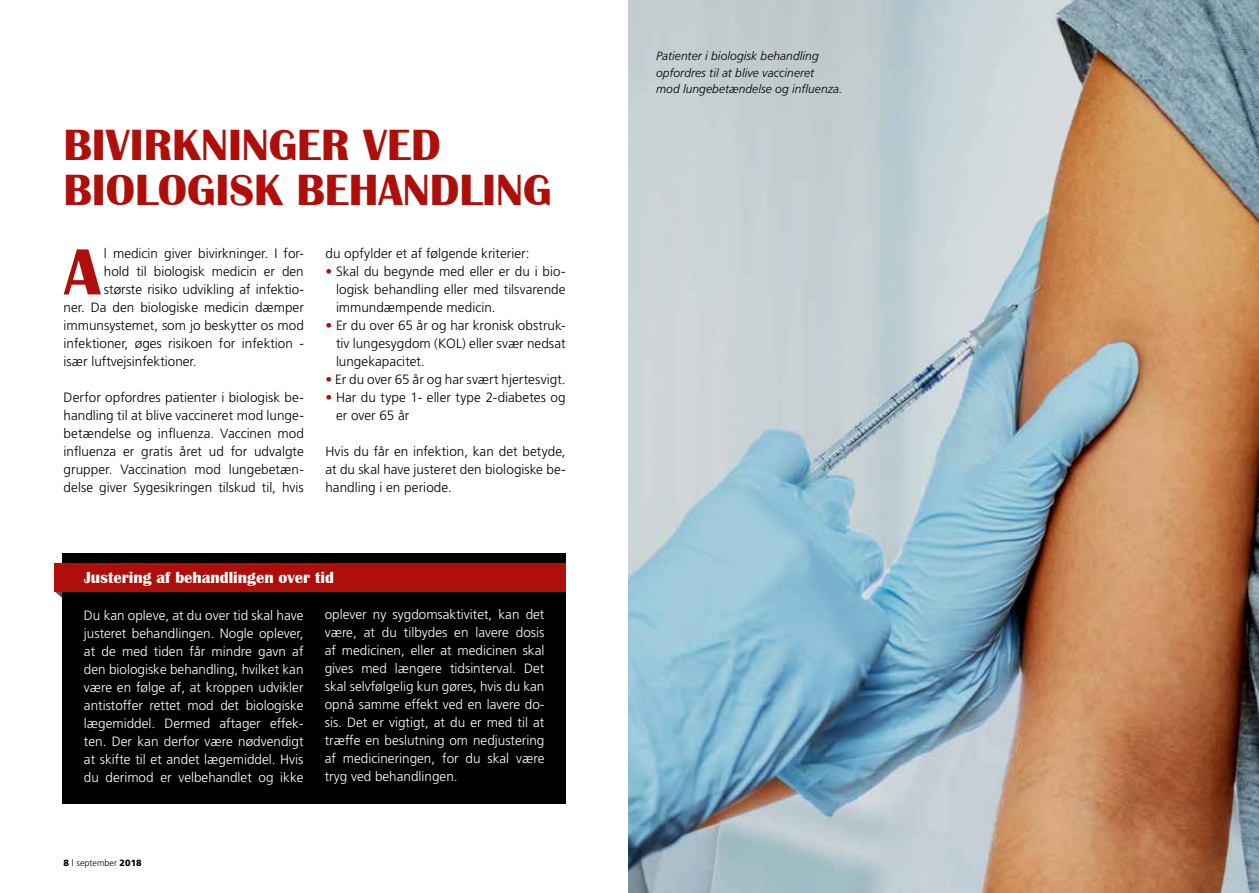
<style>
.page{position:relative;width:1259px;height:893px;background:#fff}
.page>*{position:absolute;margin:0;border:0;box-sizing:border-box;transform-origin:0 0}
.t1{font:700 67.5px "Britannic";color:#ae0f0a}
.t2{font:700 45px/45px "Britannic";color:#ae0f0a}
.t3{font:700 16.5px "Britannic";color:#fff}
.t4{font:300 13.5px/18px "Frutiger";color:#000;text-align:justify}
.t5{font:300 13.5px/18px "Frutiger";color:#fff;text-align:justify}
.t6{font:italic 300 12px/16.5px "Frutiger";letter-spacing:.005em;color:#000}
.t7{font:300 9px "Frutiger";color:#000}
.s1{color:#ae0f0a}
.s2{font-weight:900}
</style>
<div class="page">
<img style="left:628px;top:0;width:631px;height:893px">
<svg style="left:54px;top:591px;width:9px;height:8px"></svg>
<div style="left:63px;top:554px;width:503px;height:250px;background:#000"></div>
<div style="left:54px;top:563px;width:512px;height:28px;background:#ae0f0a"></div>
<h2 class="t2" style="left:64px;top:123px;width:489px">BIVIRKNINGER VED<br>BIOLOGISK BEHANDLING</h2>
<h1 class="t1" style="left:64px;top:234px;width:38px">A</h1>
<p class="t4" style="left:104px;top:245px;width:201px">l medicin giver bivirkninger. I for-</p>
<p class="t4" style="left:104px;top:263px;width:201px">hold til biologisk medicin er den</p>
<p class="t4" style="left:104px;top:281px;width:201px">største risiko udvikling af infektio-</p>
<p class="t4" style="left:64px;top:299px;width:242px">ner. Da den biologiske medicin dæmper</p>
<p class="t4" style="left:64px;top:317px;width:242px">immunsystemet, som jo beskytter os mod</p>
<p class="t4" style="left:64px;top:335px;width:242px">infektioner, øges risikoen for infektion -</p>
<p class="t4" style="left:64px;top:353px;width:134px">især luftvejsinfektioner.</p>
<p class="t4" style="left:64px;top:389px;width:242px">Derfor opfordres patienter i biologisk be&shy;handling til at blive vaccineret mod lunge&shy;betændelse og influenza. Vaccinen mod influenza er gratis året ud for udvalgte grupper. Vaccination mod lungebetæn&shy;delse giver Sygesikringen tilskud til, hvis</p>
<p class="t4" style="left:325px;top:245px;width:205px">du opfylder et af følgende kriterier:</p>
<p class="t4" style="left:336px;top:263px;width:231px;text-indent:-11px"><span class="s1">•</span> Skal du begynde med eller er du i bio&shy;logisk behandling eller med tilsvarende immundæmpende medicin.</p>
<p class="t4" style="left:336px;top:317px;width:231px;text-indent:-11px"><span class="s1">•</span> Er du over 65 år og har kronisk obstruk&shy;tiv lungesygdom (KOL) eller svær nedsat lungekapacitet.</p>
<p class="t4" style="left:325px;top:371px;width:242px"><span class="s1">•</span> Er du over 65 år og har svært hjertesvigt.</p>
<p class="t4" style="left:336px;top:389px;width:231px;text-indent:-11px"><span class="s1">•</span> Har du type 1- eller type 2-diabetes og er over 65 år</p>
<p class="t4" style="left:325px;top:443px;width:242px">Hvis du får en infektion, kan det betyde, at du skal have justeret den biologiske be&shy;handling i en periode.</p>
<p class="t3" style="left:84px;top:568px;width:251px">Justering af behandlingen over tid</p>
<p class="t5" style="left:84px;top:606px;width:221px">Du kan opleve, at du over tid skal have justeret behandlingen. Nogle oplever, at de med tiden får mindre gavn af den biologiske behandling, hvilket kan være en følge af, at kroppen udvikler antistoffer rettet mod det biologiske lægemiddel. Dermed aftager effek&shy;ten. Der kan derfor være nødvendigt at skifte til et andet lægemiddel. Hvis du derimod er velbehandlet og ikke</p>
<p class="t5" style="left:325px;top:606px;width:221px">oplever ny sygdomsaktivitet, kan det være, at du tilbydes en lavere dosis af medicinen, eller at medicinen skal gives med længere tidsinterval. Det skal selvfølgelig kun gøres, hvis du kan opnå samme effekt ved en lavere do&shy;sis. Det er vigtigt, at du er med til at træffe en beslutning om nedjustering af medicineringen, for du skal være tryg ved behandlingen.</p>
<p class="t7" style="left:64px;top:858px;width:80px"><span class="s2">8</span> | september <span class="s2">2018</span></p>
<p class="t6" style="left:656px;top:48px;width:188px">Patienter i biologisk behandling opfordres til at blive vaccineret<br>mod lungebetændelse og influenza.</p>
</div>
